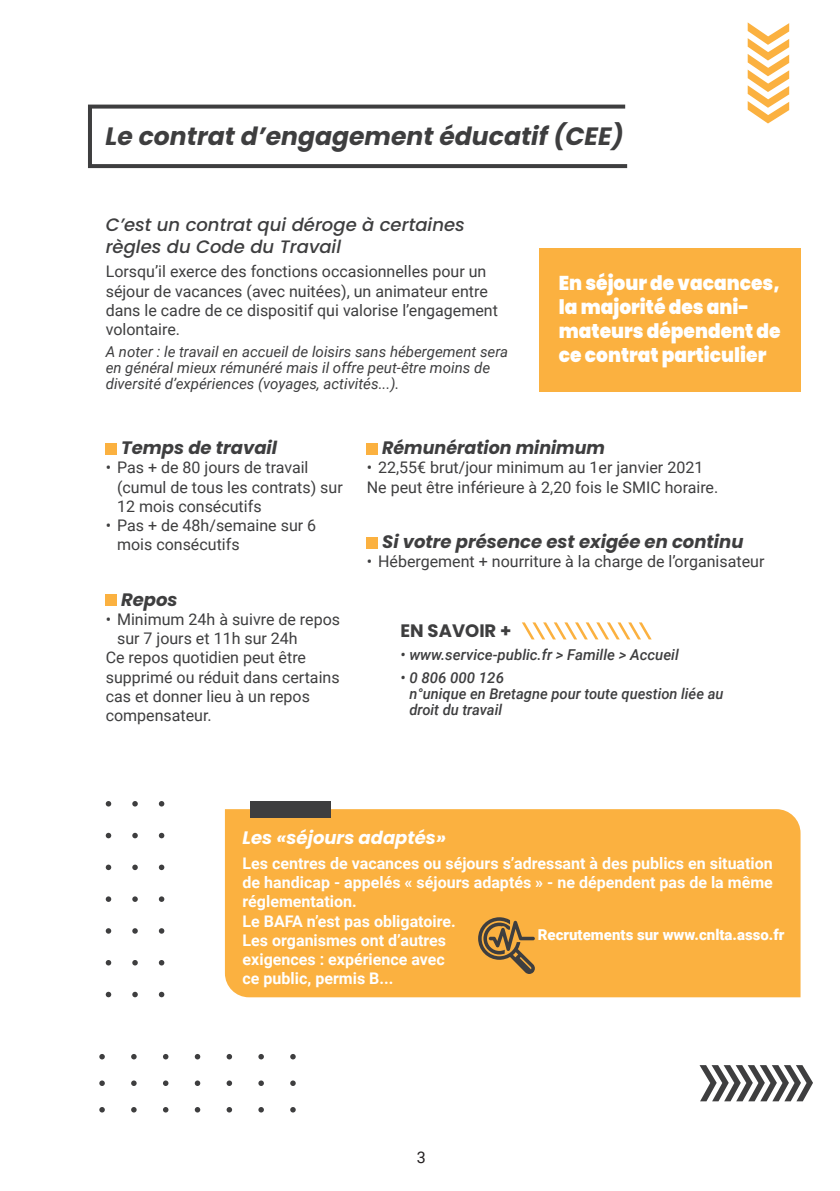
<style>
.page{position:relative;width:840px;height:1191px;background:#fff}
.page>*{position:absolute;margin:0;border:0;box-sizing:border-box;transform-origin:0 0}
.SOUS_TITRE{font:italic 700 25px "Poppins";color:#3e3e3f}
.chapo{font:900 20px/24px "Poppins";color:#fff;scale:.93 1}
.INTER_1{font:italic 700 18px "Poppins";color:#3e3e3f}
.INTER_3{font:italic 500 18px/21.6px "Poppins";color:#3e3e3f}
.INTER_1-2{font:italic 700 18px "Poppins";color:#fff}
.INTER_2{font:700 18px "Poppins";color:#3e3e3f}
.TEXTE_COURANT{font:16px/19.2px "Roboto";color:#3e3e3f}
.TEXTE_COURANT-2{font:700 16px/19.2px "Roboto";color:#fff;text-align:justify}
.t1{font:16px "Roboto";color:#231f20}
.TEXTE_COURANT_2{font:italic 15px/16px "Roboto";color:#3e3e3f}
.SITE_WEB{font:italic 500 15px/16px "Roboto";color:#3e3e3f}
.SITE_WEB-2{font:900 15px "Roboto";color:#fff}
</style>
<div class="page">
<svg style="left:159px;top:991px;width:5px;height:6px"></svg>
<svg style="left:159px;top:960px;width:5px;height:5px"></svg>
<svg style="left:159px;top:928px;width:5px;height:5px"></svg>
<svg style="left:159px;top:896px;width:5px;height:6px"></svg>
<svg style="left:159px;top:864px;width:5px;height:6px"></svg>
<svg style="left:159px;top:833px;width:5px;height:5px"></svg>
<svg style="left:159px;top:801px;width:5px;height:5px"></svg>
<svg style="left:132px;top:991px;width:6px;height:6px"></svg>
<svg style="left:132px;top:960px;width:6px;height:5px"></svg>
<svg style="left:132px;top:928px;width:6px;height:5px"></svg>
<svg style="left:132px;top:896px;width:6px;height:6px"></svg>
<svg style="left:132px;top:864px;width:6px;height:6px"></svg>
<svg style="left:132px;top:833px;width:6px;height:5px"></svg>
<svg style="left:132px;top:801px;width:6px;height:5px"></svg>
<svg style="left:106px;top:991px;width:5px;height:6px"></svg>
<svg style="left:106px;top:960px;width:5px;height:5px"></svg>
<svg style="left:106px;top:928px;width:5px;height:5px"></svg>
<svg style="left:106px;top:896px;width:5px;height:6px"></svg>
<svg style="left:106px;top:864px;width:5px;height:6px"></svg>
<svg style="left:106px;top:833px;width:5px;height:5px"></svg>
<svg style="left:106px;top:801px;width:5px;height:5px"></svg>
<svg style="left:88px;top:104px;width:540px;height:65px"></svg>
<svg style="left:522px;top:622px;width:129px;height:17px"></svg>
<svg style="left:747px;top:22px;width:41px;height:101px"></svg>
<div style="left:539px;top:248px;width:260px;height:143px;background:#fbb140"></div>
<svg style="left:699px;top:1065px;width:113px;height:36px"></svg>
<div style="left:225px;top:809px;width:575px;height:188px;background:#fbb140"></div>
<div style="left:250px;top:801px;width:81px;height:16px;background:#3e3e3f"></div>
<svg style="left:478px;top:917px;width:56px;height:57px"></svg>
<div style="left:106px;top:443px;width:11px;height:11px;background:#fbb140"></div>
<div style="left:106px;top:594px;width:11px;height:12px;background:#fbb140"></div>
<div style="left:366px;top:443px;width:12px;height:11px;background:#fbb140"></div>
<div style="left:366px;top:537px;width:12px;height:11px;background:#fbb140"></div>
<svg style="left:99px;top:1107px;width:6px;height:5px"></svg>
<svg style="left:131px;top:1107px;width:6px;height:5px"></svg>
<svg style="left:163px;top:1107px;width:5px;height:5px"></svg>
<svg style="left:195px;top:1107px;width:5px;height:5px"></svg>
<svg style="left:226px;top:1107px;width:6px;height:5px"></svg>
<svg style="left:258px;top:1107px;width:6px;height:5px"></svg>
<svg style="left:290px;top:1107px;width:5px;height:5px"></svg>
<svg style="left:99px;top:1080px;width:6px;height:6px"></svg>
<svg style="left:131px;top:1080px;width:6px;height:6px"></svg>
<svg style="left:163px;top:1080px;width:5px;height:6px"></svg>
<svg style="left:195px;top:1080px;width:5px;height:6px"></svg>
<svg style="left:226px;top:1080px;width:6px;height:6px"></svg>
<svg style="left:258px;top:1080px;width:6px;height:6px"></svg>
<svg style="left:290px;top:1080px;width:5px;height:6px"></svg>
<svg style="left:99px;top:1054px;width:6px;height:5px"></svg>
<svg style="left:131px;top:1054px;width:6px;height:5px"></svg>
<svg style="left:163px;top:1054px;width:5px;height:5px"></svg>
<svg style="left:195px;top:1054px;width:5px;height:5px"></svg>
<svg style="left:226px;top:1054px;width:6px;height:5px"></svg>
<svg style="left:258px;top:1054px;width:6px;height:5px"></svg>
<svg style="left:290px;top:1054px;width:5px;height:5px"></svg>
<p class="SOUS_TITRE" style="left:105px;top:122px;width:519px">Le contrat d’engagement éducatif (CEE)</p>
<p class="INTER_3" style="left:106px;top:214px;width:360px">C’est un contrat qui déroge à certaines règles du Code du Travail</p>
<p class="TEXTE_COURANT" style="left:106px;top:261px;width:393px">Lorsqu’il exerce des fonctions occasionnelles pour un séjour de vacances (avec nuitées), un animateur entre dans le cadre de ce dispositif qui valorise l’engagement volontaire.</p>
<p class="TEXTE_COURANT_2" style="left:106px;top:343px;width:403px">A noter : le travail en accueil de loisirs sans hébergement sera en général mieux rémunéré mais il offre peut-être moins de diversité d’expériences (voyages, activités...).</p>
<p class="chapo" style="left:558px;top:271px;width:240px">En séjour de vacances, la majorité des ani&shy;mateurs dépendent de ce contrat particulier</p>
<p class="INTER_1" style="left:121px;top:437px;width:158px">Temps de travail</p>
<p class="TEXTE_COURANT" style="left:117px;top:457px;width:227px;text-indent:-11px">• Pas + de 80 jours de travail (cumul de tous les contrats) sur<br>12 mois consécutifs</p>
<p class="TEXTE_COURANT" style="left:117px;top:515px;width:200px;text-indent:-11px">• Pas + de 48h/semaine sur 6 mois consécutifs</p>
<p class="INTER_1" style="left:121px;top:589px;width:58px">Repos</p>
<p class="TEXTE_COURANT" style="left:117px;top:609px;width:224px;text-indent:-11px">• Minimum 24h à suivre de repos sur 7 jours et 11h sur 24h</p>
<p class="TEXTE_COURANT" style="left:106px;top:647px;width:235px">Ce repos quotidien peut être supprimé ou réduit dans certains cas et donner lieu à un repos compensateur.</p>
<p class="INTER_1" style="left:382px;top:437px;width:224px">Rémunération minimum</p>
<p class="TEXTE_COURANT" style="left:366px;top:457px;width:338px">• 22,55€ brut/jour minimum au 1er janvier 2021</p>
<p class="TEXTE_COURANT" style="left:366px;top:477px;width:353px">Ne peut être inférieure à 2,20 fois le SMIC horaire.</p>
<p class="INTER_1" style="left:382px;top:531px;width:362px">Si votre présence est exigée en continu</p>
<p class="TEXTE_COURANT" style="left:366px;top:551px;width:399px">• Hébergement + nourriture à la charge de l’organisateur</p>
<p class="INTER_2" style="left:400px;top:620px;width:112px">EN SAVOIR +</p>
<p class="SITE_WEB" style="left:400px;top:646px;width:280px">• www.service-public.fr &gt; Famille &gt; Accueil</p>
<p class="SITE_WEB" style="left:409px;top:669px;width:315px;text-indent:-9px">• 0 806 000 126<br>n°unique en Bretagne pour toute question liée au droit du travail</p>
<p class="INTER_1-2" style="left:242px;top:827px;width:205px">Les «séjours adaptés»</p>
<p class="TEXTE_COURANT-2" style="left:242px;top:853px;width:531px">Les centres de vacances ou séjours s’adressant à des publics en situation de handicap - appelés « séjours adaptés » - ne dépendent pas de la même réglementation.</p>
<p class="TEXTE_COURANT-2" style="left:242px;top:910px;width:214px">Le BAFA n’est pas obligatoire.</p>
<p class="TEXTE_COURANT-2" style="left:242px;top:930px;width:205px">Les organismes ont d’autres exigences : expérience avec ce public, permis B...</p>
<p class="SITE_WEB-2" style="left:537px;top:924px;width:248px">Recrutements sur www.cnlta.asso.fr</p>
<p class="t1" style="left:416px;top:1146px;width:10px">3</p>
</div>
